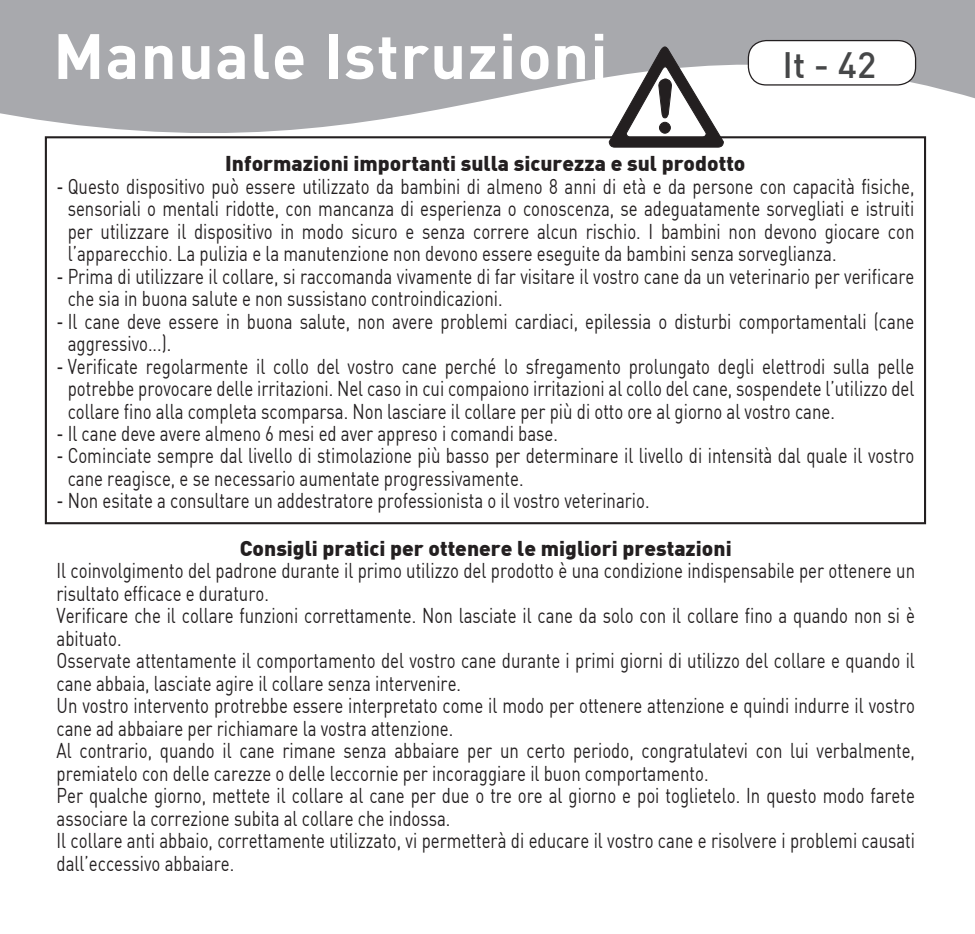
<style>
.page{position:relative;width:975px;height:934px;background:#fff}
.page>*{position:absolute;margin:0;border:0;box-sizing:border-box;transform-origin:0 0}
.t1{font:700 63px "DIN";letter-spacing:.02em;color:#fff}
.t2{font:500 36px "DIN";color:#464748}
.t3{font:21px/22.5px "DIN";color:#231f20;scale:.8 1}
.t4{font:900 21px "DIN";color:#231f20}
</style>
<div class="page">
<svg style="left:0;top:0;width:975px;height:205px;fill:#a8a9ad"></svg>
<div style="left:748px;top:41px;width:168px;height:44px;background:#fff;border-radius:18px"></div>
<div style="left:748px;top:40px;width:168px;height:46px;border:1px solid #231f20;border-radius:18px"></div>
<div style="left:45px;top:136px;width:881px;height:388px;border:2px solid #231f20"></div>
<svg style="left:609px;top:46px;width:115px;height:102px"></svg>
<h1 class="t1" style="left:53px;top:15px;width:556px">Manuale Istruzioni</h1>
<h2 class="t2" style="left:782px;top:42px;width:95px">It - 42</h2>
<p class="t4" style="left:225px;top:149px;width:522px">Informazioni importanti sulla sicurezza e sul prodotto</p>
<p class="t3" style="left:68px;top:174px;width:1060px;text-align:justify;text-indent:-11px">- Questo dispositivo può essere utilizzato da bambini di almeno 8 anni di età e da persone con capacità fisiche, sensoriali o mentali ridotte, con mancanza di esperienza o conoscenza, se adeguatamente sorvegliati e istruiti per utilizzare il dispositivo in modo sicuro e senza correre alcun rischio. I bambini non devono giocare con l’apparecchio. La pulizia e la manutenzione non devono essere eseguite da bambini senza sorveglianza.</p>
<p class="t3" style="left:68px;top:264px;width:1060px;text-indent:-11px">- Prima di utilizzare il collare, si raccomanda vivamente di far visitare il vostro cane da un veterinario per verificare che sia in buona salute e non sussistano controindicazioni.</p>
<p class="t3" style="left:68px;top:309px;width:1060px;text-indent:-11px">- Il cane deve essere in buona salute, non avere problemi cardiaci, epilessia o disturbi comportamentali (cane aggressivo...).</p>
<p class="t3" style="left:68px;top:354px;width:1060px;text-align:justify;text-indent:-11px">- Verificate regolarmente il collo del vostro cane perché lo sfregamento prolungato degli elettrodi sulla pelle potrebbe provocare delle irritazioni. Nel caso in cui compaiono irritazioni al collo del cane, sospendete l’utilizzo del collare fino alla completa scomparsa. Non lasciare il collare per più di otto ore al giorno al vostro cane.</p>
<p class="t3" style="left:56px;top:422px;width:628px">- Il cane deve avere almeno 6 mesi ed aver appreso i comandi base.</p>
<p class="t3" style="left:68px;top:444px;width:1060px;text-indent:-11px">- Cominciate sempre dal livello di stimolazione più basso per determinare il livello di intensità dal quale il vostro cane reagisce, e se necessario aumentate progressivamente.</p>
<p class="t3" style="left:56px;top:489px;width:743px">- Non esitate a consultare un addestratore professionista o il vostro veterinario.</p>
<p class="t4" style="left:240px;top:534px;width:493px">Consigli pratici per ottenere le migliori prestazioni</p>
<p class="t3" style="left:57px;top:559px;width:1075px">Il coinvolgimento del padrone durante il primo utilizzo del prodotto è una condizione indispensabile per ottenere un risultato efficace e duraturo.<br>Verificare che il collare funzioni correttamente. Non lasciate il cane da solo con il collare fino a quando non si è abituato.<br>Osservate attentamente il comportamento del vostro cane durante i primi giorni di utilizzo del collare e quando il cane abbaia, lasciate agire il collare senza intervenire.<br>Un vostro intervento protrebbe essere interpretato come il modo per ottenere attenzione e quindi indurre il vostro cane ad abbaiare per richiamare la vostra attenzione.<br>Al contrario, quando il cane rimane senza abbaiare per un certo periodo, congratulatevi con lui verbalmente, premiatelo con delle carezze o delle leccornie per incoraggiare il buon comportamento.<br>Per qualche giorno, mettete il collare al cane per due o tre ore al giorno e poi toglietelo. In questo modo farete associare la correzione subita al collare che indossa.<br>Il collare anti abbaio, correttamente utilizzato, vi permetterà di educare il vostro cane e risolvere i problemi causati dall’eccessivo abbaiare.</p>
</div>
